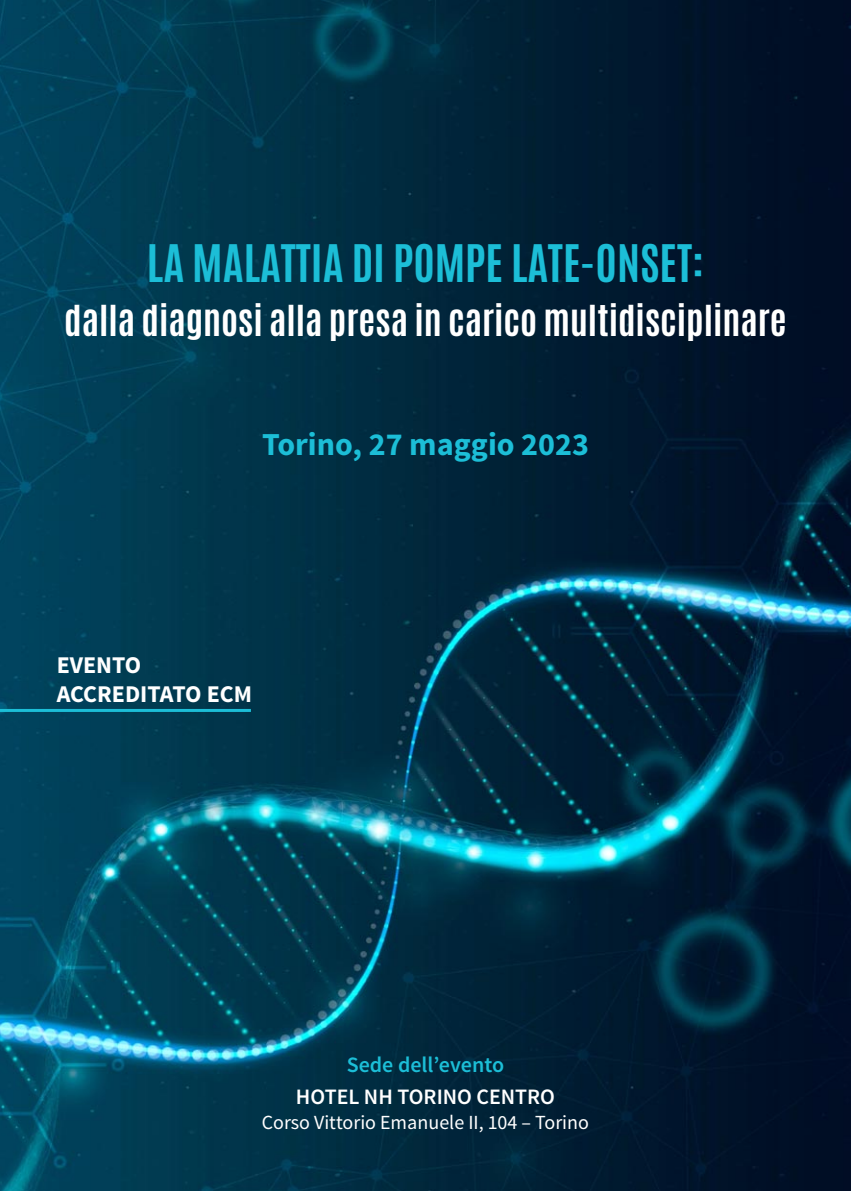
<style>
.page{position:relative;width:851px;height:1191px;background:#fff}
.page>*{position:absolute;margin:0;border:0;box-sizing:border-box;transform-origin:0 0}
.t1{font:700 44px "Antonio";color:#1cbed7}
.t2{font:700 36px "Antonio";color:#fff}
.t3{font:700 32px "Source Sans Pro";color:#1cbed7}
.t4{font:700 24px "Source Sans Pro";color:#fff}
.t5{font:600 22px "Source Sans Pro";color:#fff}
.t6{font:600 22px "Source Sans Pro";color:#1cbed7}
.t7{font:20px "Source Sans Pro";color:#fff}
</style>
<div class="page">
<img style="left:0;top:0;width:850px;height:1191px">
<hr style="left:0;top:709px;width:251px;height:3px;background:#1cbed7">
<p class="t1" style="left:147px;top:244px;width:558px">LA MALATTIA DI POMPE LATE-ONSET:</p>
<p class="t2" style="left:64px;top:305px;width:723px">dalla diagnosi alla presa in carico multidisciplinare</p>
<p class="t3" style="left:262px;top:433px;width:328px">Torino, 27 maggio 2023</p>
<p class="t4" style="left:57px;top:656px;width:86px">EVENTO</p>
<p class="t4" style="left:57px;top:685px;width:197px">ACCREDITATO ECM</p>
<p class="t6" style="left:347px;top:1056px;width:159px">Sede dell’evento</p>
<p class="t5" style="left:296px;top:1088px;width:260px">HOTEL NH TORINO CENTRO</p>
<p class="t7" style="left:262px;top:1115px;width:328px">Corso Vittorio Emanuele II, 104 – Torino</p>
</div>
